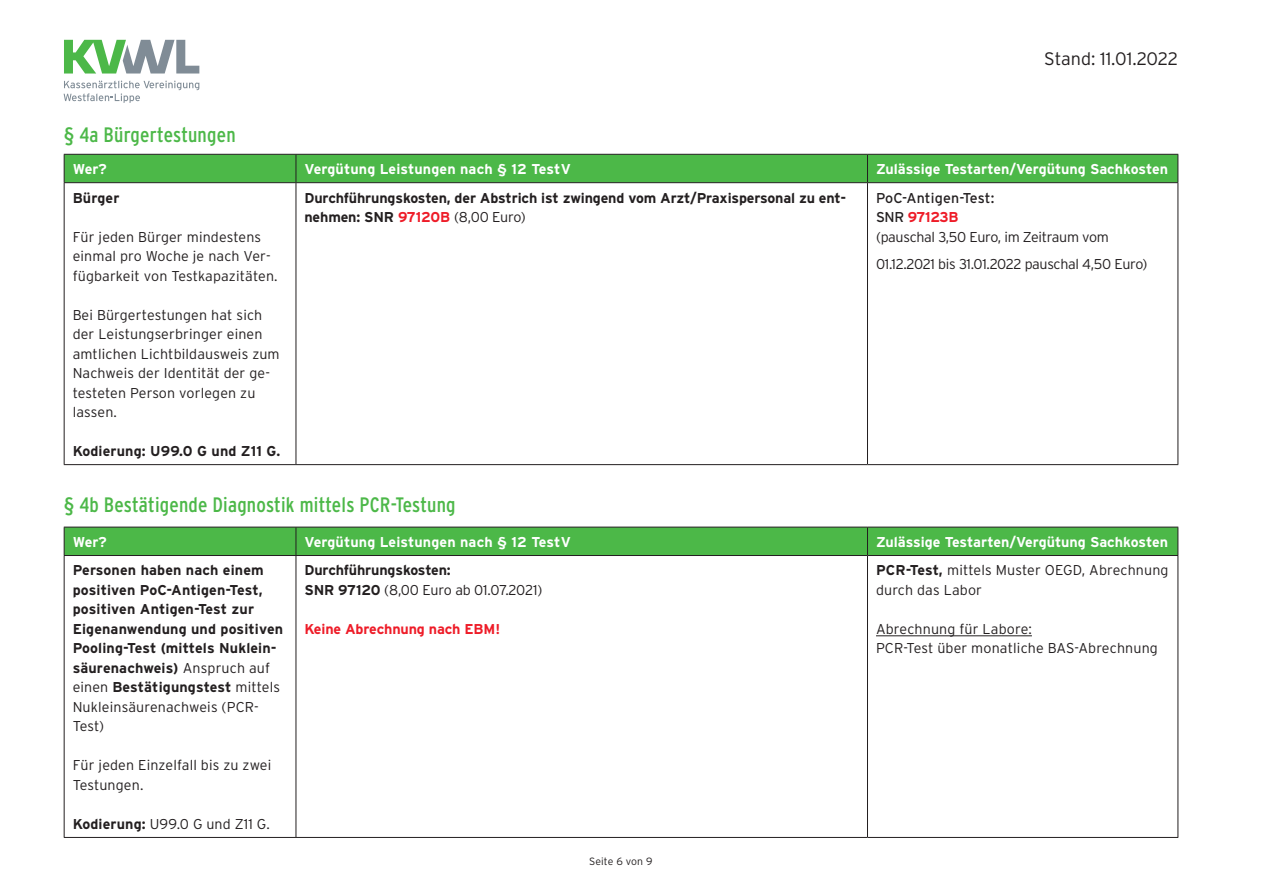
<style>
.page{position:relative;width:1263px;height:893px;background:#fff}
.page>*{position:absolute;margin:0;border:0;box-sizing:border-box;transform-origin:0 0}
.Subhead-2_NEU{font:condensed 20.85px "Interstate";letter-spacing:.01em;color:#4cb848}
.t1{font:300 18px "Interstate";letter-spacing:-.01em;color:#231f20}
.Subhead-2_NEU-2{font:700 14.25px/19.5px "Interstate";color:#231f20}
.Subhead-2_NEU-3{font:300 14.25px/19.5px "Interstate";letter-spacing:.01em;color:#231f20}
.Subhead-2_NEU-4{font:700 14.25px "Interstate";color:#fff}
.Subhead-2_NEU-5{font:300 14.25px/19.5px "Interstate";letter-spacing:-.02em;color:#231f20}
.Subhead-2_NEU-6{font:700 14.25px "Interstate";letter-spacing:-.01em;color:#ee1c28}
.Subhead-2_NEU-7{font:300 10.5px "Interstate";letter-spacing:.005em;color:#231f20}
.s1{color:#ee1c28}
.s2{font-weight:300}
.s3{font-weight:400}
.s4{font-weight:700;color:#ee1c28}
.s5{font-weight:700}
</style>
<div class="page">
<svg style="left:64px;top:81px;width:135px;height:22px"></svg>
<svg style="left:64px;top:40px;width:135px;height:34px"></svg>
<div style="left:64px;top:154px;width:1114px;height:28px;background:#4cb848"></div>
<hr style="left:64px;top:182px;width:232px;height:1px;background:#231f20">
<hr style="left:64px;top:183px;width:1px;height:281px;background:#231f20">
<hr style="left:296px;top:182px;width:571px;height:1px;background:#231f20">
<hr style="left:296px;top:183px;width:1px;height:281px;background:#231f20">
<hr style="left:867px;top:182px;width:311px;height:1px;background:#231f20">
<hr style="left:867px;top:183px;width:1px;height:281px;background:#231f20">
<hr style="left:1177px;top:183px;width:1px;height:281px;background:#231f20">
<hr style="left:64px;top:464px;width:232px;height:1px;background:#231f20">
<hr style="left:296px;top:464px;width:571px;height:1px;background:#231f20">
<hr style="left:867px;top:464px;width:311px;height:1px;background:#231f20">
<div style="left:64px;top:527px;width:1114px;height:28px;background:#4cb848"></div>
<hr style="left:64px;top:555px;width:232px;height:1px;background:#231f20">
<hr style="left:64px;top:556px;width:1px;height:281px;background:#231f20">
<hr style="left:296px;top:555px;width:571px;height:1px;background:#231f20">
<hr style="left:296px;top:556px;width:1px;height:281px;background:#231f20">
<hr style="left:867px;top:555px;width:311px;height:1px;background:#231f20">
<hr style="left:867px;top:556px;width:1px;height:281px;background:#231f20">
<hr style="left:1177px;top:556px;width:1px;height:281px;background:#231f20">
<hr style="left:64px;top:837px;width:232px;height:1px;background:#231f20">
<hr style="left:296px;top:837px;width:571px;height:1px;background:#231f20">
<hr style="left:867px;top:837px;width:311px;height:1px;background:#231f20">
<hr style="left:876px;top:636px;width:156px;height:1px;background:#231f20">
<p class="Subhead-2_NEU" style="left:64px;top:122px;width:173px">§ 4a Bürgertestungen</p>
<p class="t1" style="left:1044px;top:48px;width:135px">Stand: 11.01.2022</p>
<p class="Subhead-2_NEU-4" style="left:73px;top:160px;width:36px">Wer?</p>
<p class="Subhead-2_NEU-4" style="left:304px;top:160px;width:268px">Vergütung Leistungen nach § 12 TestV</p>
<p class="Subhead-2_NEU-4" style="left:876px;top:160px;width:293px">Zulässige Testarten/Vergütung Sachkosten</p>
<p class="Subhead-2_NEU-2" style="left:73px;top:188px;width:48px">Bürger</p>
<p class="Subhead-2_NEU-3" style="left:73px;top:227px;width:207px">Für jeden Bürger mindestens einmal pro Woche je nach Ver&shy;fügbarkeit von Testkapazitäten.</p>
<p class="Subhead-2_NEU-3" style="left:73px;top:305px;width:208px">Bei Bürgertestungen hat sich der Leistungserbringer einen amtlichen Lichtbildausweis zum<br>Nachweis der Identität der ge&shy;testeten Person vorlegen zu lassen.</p>
<p class="Subhead-2_NEU-2" style="left:73px;top:441px;width:209px">Kodierung: U99.0 G und Z11 G.</p>
<p class="Subhead-2_NEU-2" style="left:304px;top:188px;width:543px">Durchführungskosten, der Abstrich ist zwingend vom Arzt/Praxispersonal zu ent&shy;nehmen: SNR <span class="s1">97120B</span> <span class="s2">(8,00 Euro)</span></p>
<p class="Subhead-2_NEU-5" style="left:876px;top:188px;width:235px"><span class="s3">PoC-Antigen-Test:<br>SNR</span> <span class="s4">97123B<br></span>(pauschal 3,50 Euro, im Zeitraum vom</p>
<p class="Subhead-2_NEU-5" style="left:876px;top:254px;width:273px">01.12.2021 bis 31.01.2022 pauschal 4,50 Euro)</p>
<p class="Subhead-2_NEU" style="left:64px;top:492px;width:393px">§ 4b Bestätigende Diagnostik mittels PCR-Testung</p>
<p class="Subhead-2_NEU-4" style="left:73px;top:533px;width:36px">Wer?</p>
<p class="Subhead-2_NEU-4" style="left:304px;top:533px;width:268px">Vergütung Leistungen nach § 12 TestV</p>
<p class="Subhead-2_NEU-4" style="left:876px;top:533px;width:293px">Zulässige Testarten/Vergütung Sachkosten</p>
<p class="Subhead-2_NEU-2" style="left:73px;top:560px;width:212px">Personen haben nach einem positiven PoC-Antigen-Test, positiven Antigen-Test zur<br>Eigenanwendung und positiven<br>Pooling-Test (mittels Nuklein&shy;säurenachweis) <span class="s2">Anspruch auf einen</span> Bestätigungstest <span class="s2">mittels<br>Nukleinsäurenachweis (PCR-<br>Test)</span></p>
<p class="Subhead-2_NEU-3" style="left:73px;top:755px;width:200px">Für jeden Einzelfall bis zu zwei<br>Testungen.</p>
<p class="Subhead-2_NEU-3" style="left:73px;top:814px;width:199px"><span class="s5">Kodierung:</span> U99.0 G und Z11 G.</p>
<p class="Subhead-2_NEU-2" style="left:304px;top:560px;width:239px">Durchführungskosten:<br>SNR 97120 <span class="s2">(8,00 Euro ab 01.07.2021)</span></p>
<p class="Subhead-2_NEU-6" style="left:304px;top:620px;width:197px">Keine Abrechnung nach EBM!</p>
<p class="Subhead-2_NEU-3" style="left:876px;top:560px;width:294px"><span class="s5">PCR-Test,</span> mittels Muster OEGD, Abrechnung durch das Labor</p>
<p class="Subhead-2_NEU-3" style="left:876px;top:619px;width:283px">Abrechnung für Labore:<br>PCR-Test über monatliche BAS-Abrechnung</p>
<p class="Subhead-2_NEU-7" style="left:589px;top:855px;width:65px">Seite 6 von 9</p>
</div>
